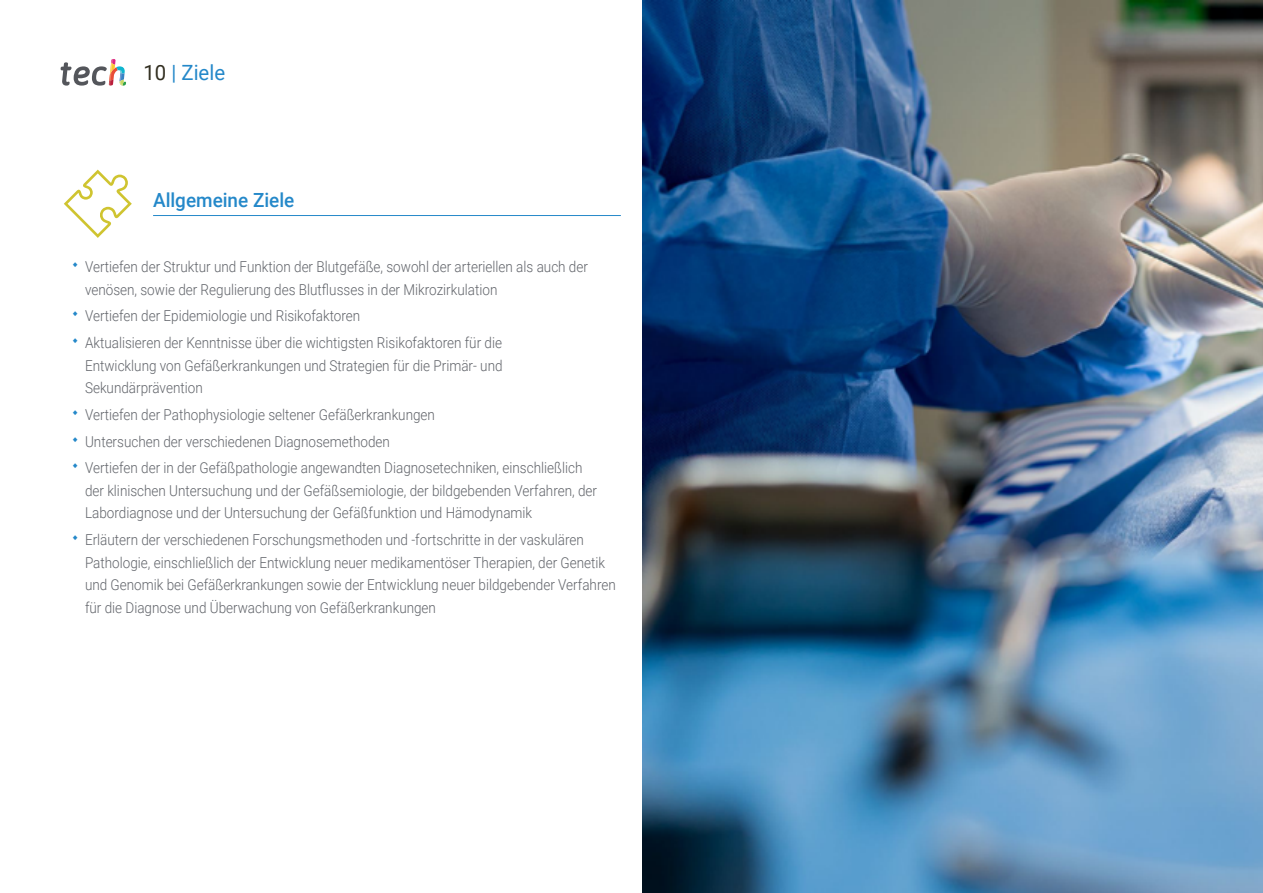
<style>
.page{position:relative;width:1263px;height:893px;background:#fff}
.page>*{position:absolute;margin:0;border:0;box-sizing:border-box;transform-origin:0 0}
.t1{font:21px "Roboto";color:#2488c9}
.t2{font:500 19.5px "Roboto";color:#2488c9}
.t3{font:300 15px/22.5px "Roboto";color:#61646a;scale:.9 1}
.s1{color:#312e20}
</style>
<div class="page">
<hr style="left:153px;top:215px;width:468px;height:1px;background:#2488c9">
<svg style="left:64px;top:170px;width:68px;height:68px"></svg>
<svg style="left:61px;top:59px;width:65px;height:27px"></svg>
<img style="left:643px;top:0;width:620px;height:893px">
<h1 class="t1" style="left:144px;top:57px;width:83px"><span class="s1">10</span> | Ziele</h1>
<h2 class="t2" style="left:153px;top:187px;width:143px">Allgemeine Ziele</h2>
<p class="t3" style="left:85px;top:255px;width:560px">Vertiefen der Struktur und Funktion der Blutgefäße, sowohl der arteriellen als auch der venösen, sowie der Regulierung des Blutflusses in der Mikrozirkulation</p>
<p class="t3" style="left:85px;top:302px;width:465px;line-height:26.7px">Vertiefen der Epidemiologie und Risikofaktoren<br>Aktualisieren der Kenntnisse über die wichtigsten Risikofaktoren für die</p>
<p class="t3" style="left:85px;top:354px;width:465px">Entwicklung von Gefäßerkrankungen und Strategien für die Primär- und<br>Sekundärprävention</p>
<p class="t3" style="left:85px;top:401px;width:554px;line-height:26.7px">Vertiefen der Pathophysiologie seltener Gefäßerkrankungen<br>Untersuchen der verschiedenen Diagnosemethoden<br>Vertiefen der in der Gefäßpathologie angewandten Diagnosetechniken, einschließlich</p>
<p class="t3" style="left:85px;top:479px;width:570px">der klinischen Untersuchung und der Gefäßsemiologie, der bildgebenden Verfahren, der<br>Labordiagnose und der Untersuchung der Gefäßfunktion und Hämodynamik</p>
<p class="t3" style="left:85px;top:528px;width:591px">Erläutern der verschiedenen Forschungsmethoden und -fortschritte in der vaskulären Pathologie, einschließlich der Entwicklung neuer medikamentöser Therapien, der Genetik und Genomik bei Gefäßerkrankungen sowie der Entwicklung neuer bildgebender Verfahren für die Diagnose und Überwachung von Gefäßerkrankungen</p>
</div>
